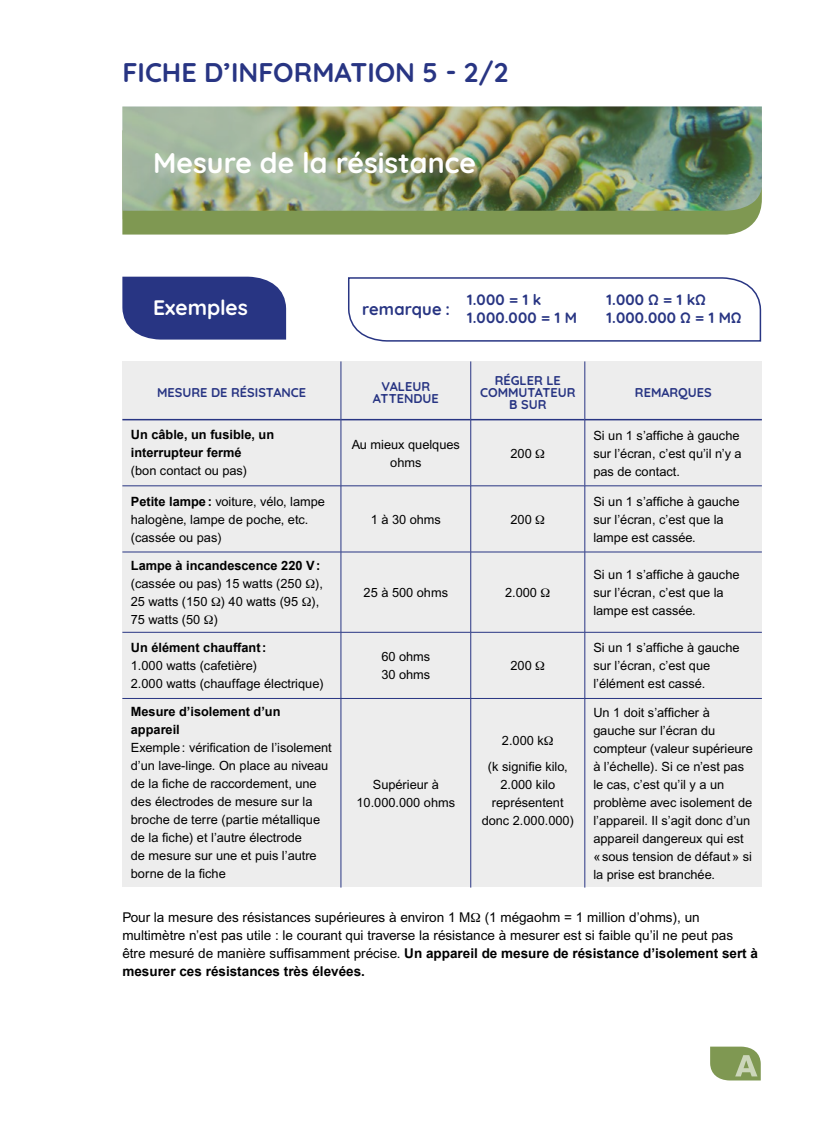
<style>
.page{position:relative;width:830px;height:1127px;background:#fff}
.page>*{position:absolute;margin:0;border:0;box-sizing:border-box;transform-origin:0 0}
.t1{font:700 28.5px "Quicksand";color:#fff}
.t2{font:700 27px "Quicksand";color:#283583}
.t3{font:700 21px "Quicksand";color:#fff}
.t4{font:700 16.5px "Quicksand";letter-spacing:.01em;color:#283583}
.t5{font:700 15px/18px "Quicksand";letter-spacing:.01em;color:#283583}
.t6{font:13.5px/18px "Arial";color:#000}
.t7{font:12.75px/18px "Arial";color:#000}
.t8{font:700 12.75px/18px "Arial";color:#000}
.t9{font:700 12.75px/12px "Quicksand";color:#283583;text-align:center}
.s1{font-weight:700}
</style>
<div class="page">
<svg style="left:710px;top:1046px;width:50px;height:34px;background:#95a970"></svg>
<svg style="left:122px;top:219px;width:635px;height:16px;background:#849c59"></svg>
<img style="left:122px;top:107px;width:639px;height:112px">
<div style="left:155px;top:150px;width:330px;height:33px;background:#fff;opacity:.21"></div>
<div style="left:122px;top:361px;width:639px;height:526px;background:#ededed"></div>
<hr style="left:122px;top:419px;width:218px;height:1px;background:#283583">
<hr style="left:341px;top:419px;width:129px;height:1px;background:#283583">
<hr style="left:470px;top:419px;width:114px;height:1px;background:#283583">
<hr style="left:584px;top:419px;width:177px;height:1px;background:#283583">
<hr style="left:340px;top:361px;width:1px;height:59px;background:#283583">
<hr style="left:340px;top:420px;width:1px;height:66px;background:#283583">
<hr style="left:340px;top:486px;width:1px;height:66px;background:#283583">
<hr style="left:340px;top:552px;width:1px;height:80px;background:#283583">
<hr style="left:340px;top:632px;width:1px;height:66px;background:#283583">
<hr style="left:340px;top:699px;width:1px;height:188px;background:#283583">
<hr style="left:584px;top:361px;width:1px;height:59px;background:#283583">
<hr style="left:584px;top:420px;width:1px;height:66px;background:#283583">
<hr style="left:584px;top:486px;width:1px;height:66px;background:#283583">
<hr style="left:584px;top:552px;width:1px;height:80px;background:#283583">
<hr style="left:584px;top:632px;width:1px;height:66px;background:#283583">
<hr style="left:584px;top:699px;width:1px;height:188px;background:#283583">
<hr style="left:470px;top:361px;width:1px;height:59px;background:#283583">
<hr style="left:470px;top:420px;width:1px;height:66px;background:#283583">
<hr style="left:470px;top:486px;width:1px;height:66px;background:#283583">
<hr style="left:470px;top:552px;width:1px;height:80px;background:#283583">
<hr style="left:470px;top:632px;width:1px;height:66px;background:#283583">
<hr style="left:470px;top:699px;width:1px;height:188px;background:#283583">
<hr style="left:122px;top:485px;width:219px;height:1px;background:#283583">
<hr style="left:341px;top:485px;width:129px;height:1px;background:#283583">
<hr style="left:470px;top:485px;width:114px;height:1px;background:#283583">
<hr style="left:584px;top:485px;width:177px;height:1px;background:#283583">
<hr style="left:122px;top:552px;width:219px;height:1px;background:#283583">
<hr style="left:341px;top:552px;width:129px;height:1px;background:#283583">
<hr style="left:470px;top:552px;width:114px;height:1px;background:#283583">
<hr style="left:584px;top:552px;width:177px;height:1px;background:#283583">
<hr style="left:122px;top:632px;width:219px;height:1px;background:#283583">
<hr style="left:341px;top:632px;width:129px;height:1px;background:#283583">
<hr style="left:470px;top:632px;width:114px;height:1px;background:#283583">
<hr style="left:584px;top:632px;width:177px;height:1px;background:#283583">
<hr style="left:122px;top:698px;width:219px;height:1px;background:#283583">
<hr style="left:341px;top:698px;width:129px;height:1px;background:#283583">
<hr style="left:470px;top:698px;width:114px;height:1px;background:#283583">
<hr style="left:584px;top:698px;width:177px;height:1px;background:#283583">
<svg style="left:122px;top:277px;width:164px;height:63px;background:#34408a"></svg>
<svg style="left:348px;top:277px;width:413px;height:65px"></svg>
<h2 class="t2" style="left:122px;top:52px;width:387px">FICHE D’INFORMATION 5 - 2/2</h2>
<h1 class="t1" style="left:153px;top:141px;width:324px">Mesure de la résistance</h1>
<h3 class="t3" style="left:153px;top:292px;width:96px">Exemples</h3>
<p class="t4" style="left:362px;top:296px;width:89px">remarque :</p>
<p class="t5" style="left:467px;top:289px;width:111px">1.000 = 1 k<br>1.000.000 = 1 M</p>
<p class="t5" style="left:606px;top:289px;width:136px">1.000 Ω = 1 kΩ<br>1.000.000 Ω = 1 MΩ</p>
<p class="t9" style="left:157px;top:385px;width:150px">MESURE DE RÉSISTANCE</p>
<p class="t9" style="left:372px;top:379px;width:67px">VALEUR<br>ATTENDUE</p>
<p class="t9" style="left:480px;top:373px;width:97px">RÉGLER LE<br>COMMUTATEUR<br>B SUR</p>
<p class="t8" style="left:131px;top:426px;width:145px">Un câble, un fusible, un interrupteur fermé</p>
<p class="t7" style="left:131px;top:462px;width:118px">(bon contact ou pas)</p>
<p class="t7" style="left:131px;top:492px;width:195px"><span class="s1">Petite lampe:</span> voiture, vélo, lampe halogène, lampe de poche, etc. (cassée ou pas)</p>
<p class="t7" style="left:351px;top:435px;width:110px;text-align:center">Au mieux quelques ohms</p>
<p class="t7" style="left:510px;top:444px;width:23px">200</p>
<p class="t7" style="left:370px;top:510px;width:72px">1 à 30 ohms</p>
<p class="t7" style="left:510px;top:510px;width:23px">200</p>
<p class="t8" style="left:131px;top:557px;width:191px">Lampe à incandescence 220 V:</p>
<p class="t7" style="left:131px;top:574px;width:193px">(cassée ou pas) 15 watts (250 ),<br>25 watts (150 ) 40 watts (95 ),<br>75 watts (50 )</p>
<p class="t7" style="left:363px;top:584px;width:86px">25 à 500 ohms</p>
<p class="t7" style="left:505px;top:584px;width:33px">2.000</p>
<p class="t8" style="left:131px;top:639px;width:137px">Un élément chauffant:</p>
<p class="t7" style="left:131px;top:656px;width:194px">1.000 watts (cafetière)<br>2.000 watts (chauffage électrique)</p>
<p class="t7" style="left:381px;top:648px;width:50px">60 ohms<br>30 ohms</p>
<p class="t7" style="left:510px;top:657px;width:23px">200</p>
<p class="t9" style="left:634px;top:385px;width:78px">REMARQUES</p>
<p class="t7" style="left:593px;top:426px;width:150px">Si un 1 s’affiche à gauche sur l’écran, c’est qu’il n’y a pas de contact.</p>
<p class="t7" style="left:593px;top:492px;width:148px">Si un 1 s’affiche à gauche sur l’écran, c’est que la lampe est cassée.</p>
<p class="t7" style="left:593px;top:566px;width:148px">Si un 1 s’affiche à gauche sur l’écran, c’est que la lampe est cassée.</p>
<p class="t7" style="left:593px;top:639px;width:148px">Si un 1 s’affiche à gauche sur l’écran, c’est que l’élément est cassé.</p>
<p class="t8" style="left:131px;top:703px;width:151px">Mesure d’isolement d’un appareil</p>
<p class="t7" style="left:131px;top:739px;width:202px">Exemple: vérification de l’isolement d’un lave-linge. On place au niveau de la fiche de raccordement, une des électrodes de mesure sur la broche de terre (partie métallique de la fiche) et l’autre électrode<br>de mesure sur une et puis l’autre borne de la fiche</p>
<p class="t7" style="left:593px;top:703px;width:161px">Un 1 doit s’afficher à gauche sur l’écran du compteur (valeur supérieure à l’échelle). Si ce n’est pas le cas, c’est qu’il y a un problème avec isolement de l’appareil. Il s’agit donc d’un appareil dangereux qui est «sous tension de défaut» si la prise est branchée.</p>
<p class="t6" style="left:122px;top:908px;width:637px">Pour la mesure des résistances supérieures à environ 1 M (1 mégaohm = 1 million d’ohms), un multimètre n’est pas utile : le courant qui traverse la résistance à mesurer est si faible qu’il ne peut pas être mesuré de manière suffisamment précise. <span class="s1">Un appareil de mesure de résistance d’isolement sert à mesurer ces résistances très élevées.</span></p>
<p class="t7" style="left:487px;top:727px;width:81px;line-height:26.5px;text-indent:14px">2.000 k<br>(k signifie kilo,</p>
<p class="t7" style="left:481px;top:775px;width:94px;text-align:center">2.000 kilo représentent donc 2.000.000)</p>
<p class="t7" style="left:356px;top:775px;width:100px;text-align:center">Supérieur à<br>10.000.000 ohms</p>
</div>
